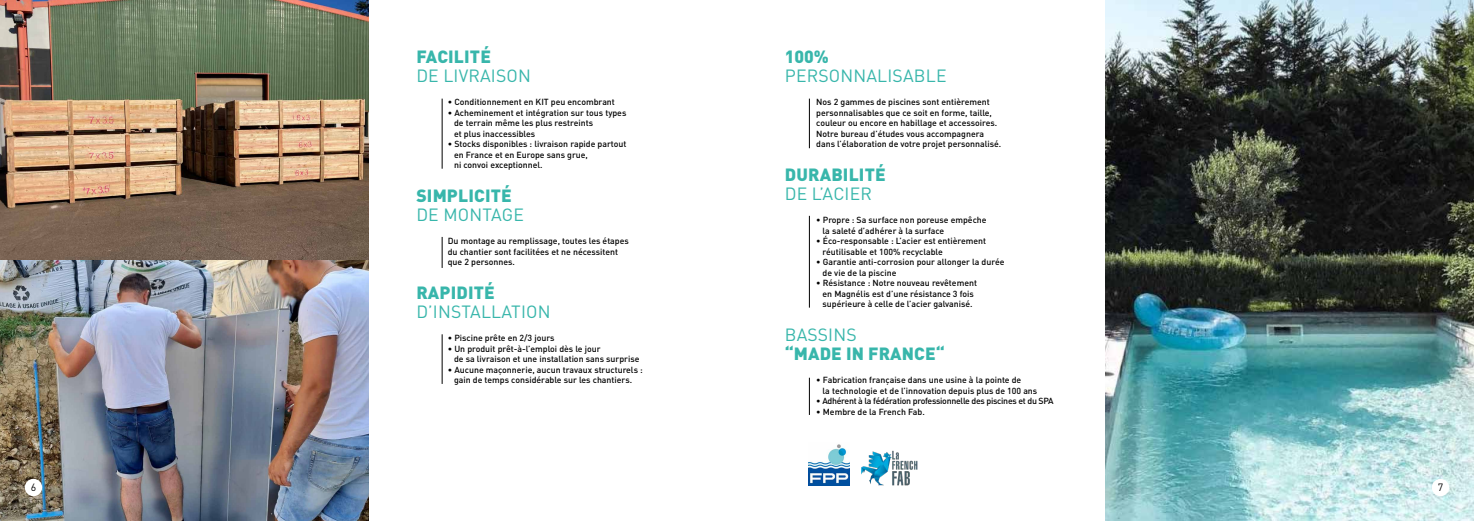
<style>
.page{position:relative;width:1474px;height:521px;background:#fff}
.page>*{position:absolute;margin:0;border:0;box-sizing:border-box;transform-origin:0 0}
.t1{font:17.5px "DINOT";letter-spacing:.01em;color:#38b6ab}
.t2{font:900 17.5px "DINOT";letter-spacing:.01em;color:#38b6ab}
.t3{font:10.5px "DINOT";color:#000}
.t4{font:500 8.75px/10.5px "DINOT";color:#000}
.t5{font:500 8.75px "DINOT";letter-spacing:-.03em;color:#000}
</style>
<div class="page">
<img style="left:0;top:0;width:368px;height:260px">
<img style="left:0;top:260px;width:368px;height:261px">
<img style="left:1105px;top:0;width:368px;height:521px">
<img style="left:809px;top:444px;width:41px;height:41px">
<img style="left:861px;top:450px;width:56px;height:36px">
<hr style="left:442px;top:99px;width:1px;height:70px;background:#000">
<hr style="left:442px;top:237px;width:1px;height:31px;background:#000">
<hr style="left:442px;top:334px;width:1px;height:50px;background:#000">
<hr style="left:809px;top:99px;width:1px;height:49px;background:#000">
<hr style="left:809px;top:216px;width:1px;height:92px;background:#000">
<hr style="left:809px;top:378px;width:1px;height:37px;background:#000">
<div style="left:25px;top:479px;width:17px;height:17px;background:#fff;border-radius:50%"></div>
<div style="left:1431px;top:479px;width:18px;height:17px;background:#fff;border-radius:50%"></div>
<h1 class="t2" style="left:416px;top:45px;width:76px">FACILITÉ</h1>
<h1 class="t1" style="left:416px;top:64px;width:116px">DE LIVRAISON</h1>
<p class="t4" style="left:448px;top:97px;width:169px">• Conditionnement en KIT peu encombrant</p>
<p class="t4" style="left:454px;top:107px;width:174px;text-indent:-6px">• Acheminement et intégration sur tous types de terrain même les plus restreints<br>et plus inaccessibles</p>
<p class="t4" style="left:454px;top:139px;width:174px;text-indent:-6px">• Stocks disponibles : livraison rapide partout en France et en Europe sans grue,<br>ni convoi exceptionnel.</p>
<h1 class="t2" style="left:416px;top:184px;width:97px">SIMPLICITÉ</h1>
<h1 class="t1" style="left:416px;top:203px;width:109px">DE MONTAGE</h1>
<p class="t4" style="left:448px;top:236px;width:183px">Du montage au remplissage, toutes les étapes du chantier sont facilitées et ne nécessitent que 2 personnes.</p>
<h1 class="t2" style="left:416px;top:281px;width:80px">RAPIDITÉ</h1>
<h1 class="t1" style="left:416px;top:300px;width:136px">D’INSTALLATION</h1>
<p class="t4" style="left:448px;top:332px;width:108px">• Piscine prête en 2/3 jours</p>
<p class="t4" style="left:454px;top:343px;width:187px;text-indent:-6px">• Un produit prêt-à-l’emploi dès le jour<br>de sa livraison et une installation sans surprise</p>
<p class="t4" style="left:448px;top:364px;width:196px;text-align:center">• Aucune maçonnerie, aucun travaux structurels : gain de temps considérable sur les chantiers.</p>
<h1 class="t2" style="left:784px;top:45px;width:46px">100%</h1>
<h1 class="t1" style="left:784px;top:64px;width:163px">PERSONNALISABLE</h1>
<p class="t4" style="left:816px;top:97px;width:187px">Nos 2 gammes de piscines sont entièrement personnalisables que ce soit en forme, taille, couleur ou encore en habillage et accessoires.<br>Notre bureau d’études vous accompagnera dans l’élaboration de votre projet personnalisé.</p>
<h1 class="t2" style="left:784px;top:163px;width:102px">DURABILITÉ</h1>
<h1 class="t1" style="left:784px;top:182px;width:89px">DE L’ACIER</h1>
<p class="t4" style="left:822px;top:215px;width:165px;text-indent:-6px">• Propre : Sa surface non poreuse empêche la saleté d’adhérer à la surface</p>
<p class="t4" style="left:822px;top:236px;width:165px;text-indent:-6px">• Éco-responsable : L’acier est entièrement réutilisable et 100% recyclable</p>
<p class="t4" style="left:822px;top:257px;width:183px;text-indent:-6px">• Garantie anti-corrosion pour allonger la durée de vie de la piscine</p>
<p class="t4" style="left:816px;top:278px;width:162px;text-align:center">• Résistance : Notre nouveau revêtement en Magnélis est d’une résistance 3 fois supérieure à celle de l’acier galvanisé.</p>
<h1 class="t1" style="left:784px;top:323px;width:73px">BASSINS</h1>
<h1 class="t2" style="left:784px;top:342px;width:162px">“MADE IN FRANCE“</h1>
<p class="t4" style="left:822px;top:374px;width:216px;text-indent:-6px">• Fabrication française dans une usine à la pointe de<br>la technologie et de l’innovation depuis plus de 100 ans</p>
<p class="t5" style="left:816px;top:395px;width:239px">• Adhérent à la fédération professionnelle des piscines et du SPA</p>
<p class="t4" style="left:816px;top:406px;width:110px">• Membre de la French Fab.</p>
<p class="t3" style="left:31px;top:480px;width:7px">6</p>
<p class="t3" style="left:1437px;top:480px;width:7px">7</p>
</div>
